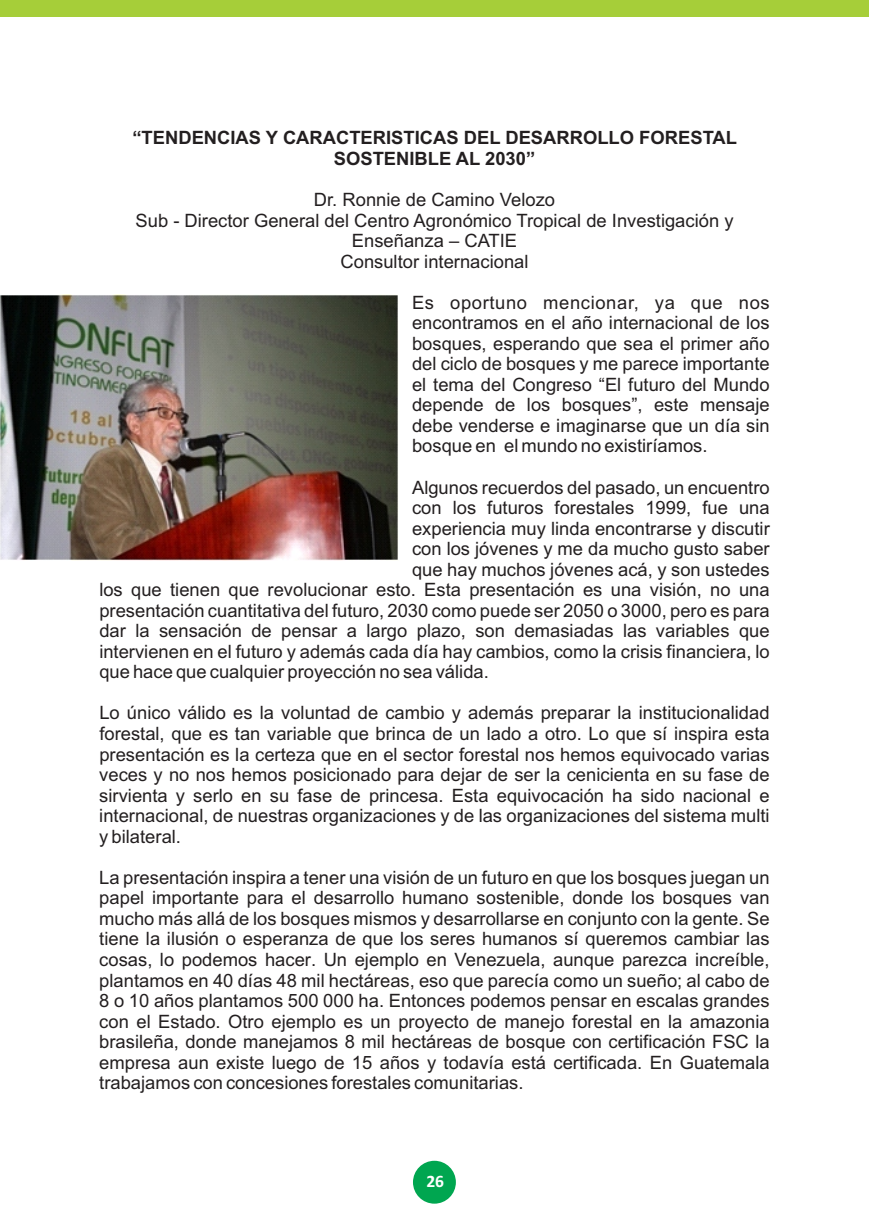
<style>
.page{position:relative;width:869px;height:1226px;background:#fff}
.page>*{position:absolute;margin:0;border:0;box-sizing:border-box;transform-origin:0 0}
.t1{font:18.38px/20.5px "Arial";color:#231f20;text-align:justify}
.t2{font:700 18.38px/20.5px "Arial";color:#231f20;text-align:center}
.t3{font:700 17.5px "Calibri";color:#fff}
</style>
<div class="page">
<div style="left:413px;top:1160px;width:42px;height:43px;background:#00a650;border-radius:50%"></div>
<div style="left:0;top:0;width:868px;height:17px;background:#a6ce39"></div>
<img style="left:0;top:295px;width:398px;height:265px">
<p class="t2" style="left:132px;top:129px;width:606px">“TENDENCIAS Y CARACTERISTICAS DEL DESARROLLO FORESTAL<br>SOSTENIBLE AL 2030”</p>
<p class="t1" style="left:135px;top:191px;width:599px;text-align:center">Dr. Ronnie de Camino Velozo<br>Sub - Director General del Centro Agronómico Tropical de Investigación y Enseñanza – CATIE<br>Consultor internacional</p>
<p class="t1" style="left:412px;top:294px;width:359px">Es oportuno mencionar, ya que nos encontramos en el año internacional de los bosques, esperando que sea el primer año del ciclo de bosques y me parece importante el tema del Congreso “El futuro del Mundo depende de los bosques”, este mensaje debe venderse e imaginarse que un día sin bosque en el mundo no existiríamos.</p>
<p class="t1" style="left:412px;top:478px;width:359px">Algunos recuerdos del pasado, un encuentro</p>
<p class="t1" style="left:412px;top:499px;width:359px">con los futuros forestales 1999, fue una</p>
<p class="t1" style="left:412px;top:519px;width:359px">experiencia muy linda encontrarse y discutir</p>
<p class="t1" style="left:412px;top:540px;width:359px">con los jóvenes y me da mucho gusto saber</p>
<p class="t1" style="left:412px;top:560px;width:359px">que hay muchos jóvenes acá, y son ustedes</p>
<p class="t1" style="left:99px;top:581px;width:671px">los que tienen que revolucionar esto. Esta presentación es una visión, no una</p>
<p class="t1" style="left:99px;top:601px;width:671px">presentación cuantitativa del futuro, 2030 como puede ser 2050 o 3000, pero es para</p>
<p class="t1" style="left:99px;top:622px;width:671px">dar la sensación de pensar a largo plazo, son demasiadas las variables que</p>
<p class="t1" style="left:99px;top:642px;width:671px">intervienen en el futuro y además cada día hay cambios, como la crisis financiera, lo</p>
<p class="t1" style="left:99px;top:663px;width:391px">que hace que cualquier proyección no sea válida.</p>
<p class="t1" style="left:99px;top:704px;width:671px">Lo único válido es la voluntad de cambio y además preparar la institucionalidad forestal, que es tan variable que brinca de un lado a otro. Lo que sí inspira esta presentación es la certeza que en el sector forestal nos hemos equivocado varias veces y no nos hemos posicionado para dejar de ser la cenicienta en su fase de sirvienta y serlo en su fase de princesa. Esta equivocación ha sido nacional e internacional, de nuestras organizaciones y de las organizaciones del sistema multi y bilateral.</p>
<p class="t1" style="left:99px;top:868px;width:671px">La presentación inspira a tener una visión de un futuro en que los bosques juegan un papel importante para el desarrollo humano sostenible, donde los bosques van mucho más allá de los bosques mismos y desarrollarse en conjunto con la gente. Se tiene la ilusión o esperanza de que los seres humanos sí queremos cambiar las cosas, lo podemos hacer. Un ejemplo en Venezuela, aunque parezca increíble, plantamos en 40 días 48 mil hectáreas, eso que parecía como un sueño; al cabo de 8 o 10 años plantamos 500 000 ha. Entonces podemos pensar en escalas grandes con el Estado. Otro ejemplo es un proyecto de manejo forestal en la amazonia brasileña, donde manejamos 8 mil hectáreas de bosque con certificación FSC la empresa aun existe luego de 15 años y todavía está certificada. En Guatemala trabajamos con concesiones forestales comunitarias.</p>
<p class="t3" style="left:426px;top:1173px;width:19px">26</p>
</div>
